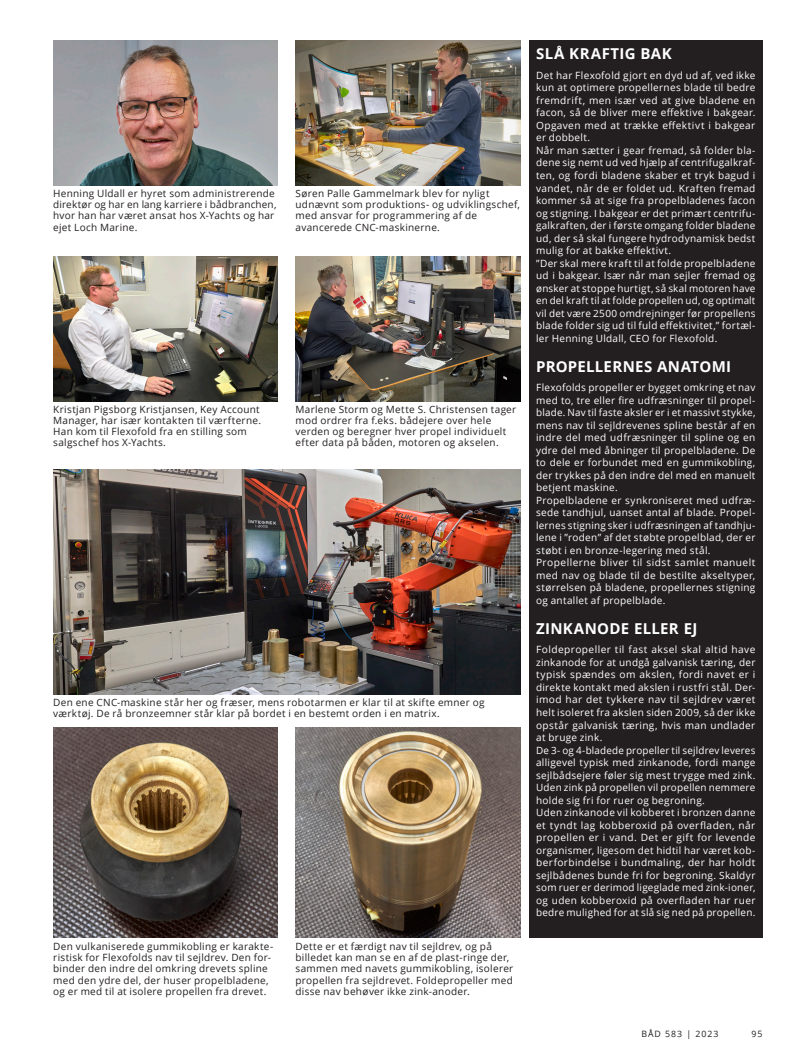
<style>
.page{position:relative;width:798px;height:1053px;background:#fff}
.page>*{position:absolute;margin:0;border:0;box-sizing:border-box;transform-origin:0 0}
.Box_Overskrift{font:700 15px "Open Sans";letter-spacing:.02em;color:#fff}
._9_Bokstekst_første{font:10px/12.5px "Open Sans";letter-spacing:.03em;color:#fff;text-align:justify}
._7_Billedtekst{font:10px/11.2px "Open Sans";letter-spacing:.03em;color:#231f20}
.t1{font:8.75px "Open Sans";letter-spacing:.115em;color:#231f20}
</style>
<div class="page">
<div style="left:529px;top:41px;width:233px;height:896px;background:#231f20"></div>
<img style="left:295px;top:727px;width:225px;height:210px">
<img style="left:53px;top:727px;width:225px;height:210px">
<img style="left:53px;top:469px;width:467px;height:225px">
<img style="left:53px;top:41px;width:225px;height:145px">
<img style="left:53px;top:256px;width:225px;height:145px">
<img style="left:295px;top:41px;width:225px;height:145px">
<img style="left:295px;top:256px;width:225px;height:145px">
<p class="_7_Billedtekst" style="left:53px;top:187px;width:225px">Henning Uldall er hyret som administrerende direktør og har en lang karriere i bådbranchen, hvor han har været ansat hos X-Yachts og har ejet Loch Marine.</p>
<p class="_7_Billedtekst" style="left:295px;top:187px;width:226px">Søren Palle Gammelmark blev for nyligt udnævnt som produktions- og udviklingschef, med ansvar for programmering af de avancerede CNC-maskinerne.</p>
<p class="_7_Billedtekst" style="left:53px;top:403px;width:209px">Kristjan Pigsborg Kristjansen, Key Account Manager, har især kontakten til værfterne.<br>Han kom til Flexofold fra en stilling som salgschef hos X-Yachts.</p>
<p class="_7_Billedtekst" style="left:295px;top:403px;width:222px">Marlene Storm og Mette S. Christensen tager mod ordrer fra f.eks. bådejere over hele verden og beregner hver propel individuelt efter data på båden, motoren og akselen.</p>
<p class="_7_Billedtekst" style="left:53px;top:696px;width:433px">Den ene CNC-maskine står her og fræser, mens robotarmen er klar til at skifte emner og værktøj. De rå bronzeemner står klar på bordet i en bestemt orden i en matrix.</p>
<p class="_7_Billedtekst" style="left:53px;top:940px;width:221px">Den vulkaniserede gummikobling er karakte&shy;ristisk for Flexofolds nav til sejldrev. Den for&shy;binder den indre del omkring drevets spline med den ydre del, der huser propelbladene, og er med til at isolere propellen fra drevet.</p>
<p class="_7_Billedtekst" style="left:295px;top:940px;width:219px">Dette er et færdigt nav til sejldrev, og på billedet kan man se en af de plast-ringe der, sammen med navets gummikobling, isolerer propellen fra sejldrevet. Foldepropeller med disse nav behøver ikke zink-anoder.</p>
<p class="Box_Overskrift" style="left:536px;top:43px;width:137px">SLÅ KRAFTIG BAK</p>
<p class="_9_Bokstekst_første" style="left:536px;top:69px;width:221px">Det har Flexofold gjort en dyd ud af, ved ikke kun at optimere propellernes blade til bedre fremdrift, men især ved at give bladene en facon, så de bliver mere effektive i bakgear.<br>Opgaven med at trække effektivt i bakgear er dobbelt.</p>
<p class="_9_Bokstekst_første" style="left:536px;top:144px;width:221px">Når man sætter i gear fremad, så folder bla&shy;dene sig nemt ud ved hjælp af centrifugalkraf&shy;ten, og fordi bladene skaber et tryk bagud i vandet, når de er foldet ud. Kraften fremad kommer så at sige fra propelbladenes facon og stigning. I bakgear er det primært centrifu&shy;galkraften, der i første omgang folder bladene ud, der så skal fungere hydrodynamisk bedst mulig for at bakke effektivt.</p>
<p class="_9_Bokstekst_første" style="left:536px;top:256px;width:221px">”Der skal mere kraft til at folde propelbladene ud i bakgear. Især når man sejler fremad og ønsker at stoppe hurtigt, så skal motoren have en del kraft til at folde propellen ud, og optimalt vil det være 2500 omdrejninger før propellens blade folder sig ud til fuld effektivitet,” fortæl&shy;ler Henning Uldall, CEO for Flexofold.</p>
<p class="Box_Overskrift" style="left:536px;top:355px;width:196px">PROPELLERNES ANATOMI</p>
<p class="_9_Bokstekst_første" style="left:536px;top:381px;width:221px">Flexofolds propeller er bygget omkring et nav med to, tre eller fire udfræsninger til propel&shy;blade. Nav til faste aksler er i et massivt stykke, mens nav til sejldrevenes spline består af en indre del med udfræsninger til spline og en ydre del med åbninger til propelbladene. De to dele er forbundet med en gummikobling, der trykkes på den indre del med en manuelt betjent maskine.</p>
<p class="_9_Bokstekst_første" style="left:536px;top:493px;width:221px">Propelbladene er synkroniseret med udfræ&shy;sede tandhjul, uanset antal af blade. Propel&shy;lernes stigning sker i udfræsningen af tandhju&shy;lene i ”roden” af det støbte propelblad, der er støbt i en bronze-legering med stål.</p>
<p class="_9_Bokstekst_første" style="left:536px;top:556px;width:221px">Propellerne bliver til sidst samlet manuelt med nav og blade til de bestilte akseltyper, størrelsen på bladene, propellernes stigning og antallet af propelblade.</p>
<p class="Box_Overskrift" style="left:536px;top:617px;width:163px">ZINKANODE ELLER EJ</p>
<p class="_9_Bokstekst_første" style="left:536px;top:643px;width:221px">Foldepropeller til fast aksel skal altid have zinkanode for at undgå galvanisk tæring, der typisk spændes om akslen, fordi navet er i direkte kontakt med akslen i rustfri stål. Der&shy;imod har det tykkere nav til sejldrev været helt isoleret fra akslen siden 2009, så der ikke opstår galvanisk tæring, hvis man undlader at bruge zink.</p>
<p class="_9_Bokstekst_første" style="left:536px;top:743px;width:221px">De 3- og 4-bladede propeller til sejldrev leveres alligevel typisk med zinkanode, fordi mange sejlbådsejere føler sig mest trygge med zink.<br>Uden zink på propellen vil propellen nemmere holde sig fri for ruer og begroning.</p>
<p class="_9_Bokstekst_første" style="left:536px;top:805px;width:221px">Uden zinkanode vil kobberet i bronzen danne et tyndt lag kobberoxid på overfladen, når propellen er i vand. Det er gift for levende organismer, ligesom det hidtil har været kob&shy;berforbindelse i bundmaling, der har holdt sejlbådenes bunde fri for begroning. Skaldyr som ruer er derimod ligeglade med zink-ioner, og uden kobberoxid på overfladen har ruer bedre mulighed for at slå sig ned på propellen.</p>
<p class="t1" style="left:641px;top:1027px;width:79px">BÅD 583 | 2023</p>
<p class="t1" style="left:751px;top:1027px;width:12px">95</p>
</div>
